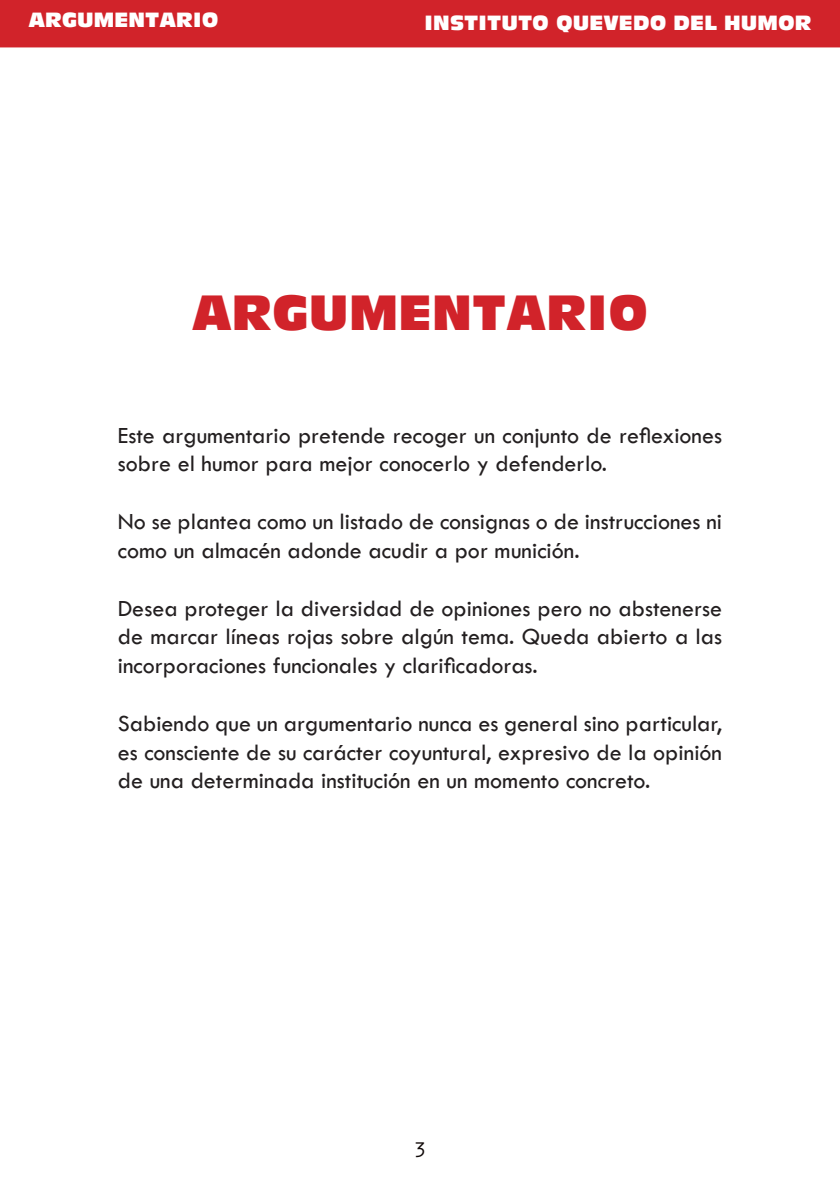
<style>
.page{position:relative;width:840px;height:1191px;background:#fff}
.page>*{position:absolute;margin:0;border:0;box-sizing:border-box;transform-origin:0 0}
.t1{font:48px "Antique Olive Compact";color:#d1232a}
.t2{font:24px/28.8px "Tw Cen";color:#231f20}
.t3{font:22px "Orator Std";color:#0f0807}
.t4{font:20px "Antique Olive Compact";color:#fff}
</style>
<div class="page">
<div style="left:0;top:0;width:839px;height:47px;background:#d1232a"></div>
<p class="t4" style="left:28px;top:8px;width:191px">ARGUMENTARIO</p>
<p class="t4" style="left:424px;top:11px;width:388px">INSTITUTO QUEVEDO DEL HUMOR</p>
<p class="t1" style="left:192px;top:283px;width:457px">ARGUMENTARIO</p>
<p class="t2" style="left:118px;top:420px;width:605px">Este argumentario pretende recoger un conjunto de reflexiones sobre el humor para mejor conocerlo y defenderlo.</p>
<p class="t2" style="left:118px;top:507px;width:605px">No se plantea como un listado de consignas o de instrucciones ni como un almacén adonde acudir a por munición.</p>
<p class="t2" style="left:118px;top:593px;width:605px;text-align:justify">Desea proteger la diversidad de opiniones pero no abstenerse de marcar líneas rojas sobre algún tema. Queda abierto a las incorporaciones funcionales y clarificadoras.</p>
<p class="t2" style="left:118px;top:708px;width:605px;text-align:justify">Sabiendo que un argumentario nunca es general sino particular, es consciente de su carácter coyuntural, expresivo de la opinión de una determinada institución en un momento concreto.</p>
<p class="t3" style="left:413px;top:1134px;width:15px">3</p>
</div>
